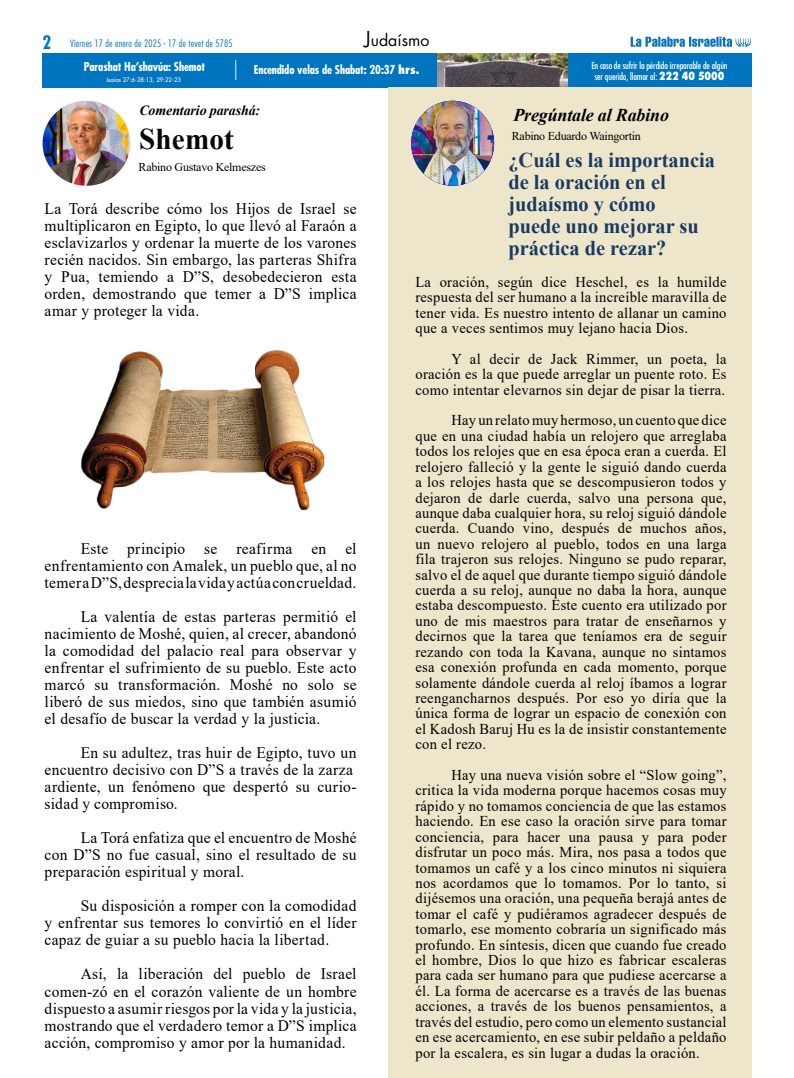
<style>
.page{position:relative;width:794px;height:1078px;background:#fff}
.page>*{position:absolute;margin:0;border:0;box-sizing:border-box;transform-origin:0 0}
.t1{font:700 30px "Times New Roman";letter-spacing:.005em;color:#060603}
.t2{font:700 21px/22px "Times New Roman";color:#183a63}
.t3{font:italic 700 18px "Times New Roman";letter-spacing:-.01em;color:#000}
.t4{font:16px/17px "Times New Roman";letter-spacing:.015em;color:#000;text-align:justify}
.t5{font:16px "Futura Std";color:#000}
.t6{font:15px/15.4px "Times New Roman";letter-spacing:.02em;color:#000;text-align:justify}
.t7{font:italic 700 14px "Times New Roman";letter-spacing:-.01em;color:#000}
.t8{font:700 condensed 12px "Futura Std";letter-spacing:-.01em;color:#fff}
.t9{font:12px "Times New Roman";letter-spacing:-.02em;color:#000}
.t10{font:300 condensed 10px "Futura Std";letter-spacing:.02em;color:#0075bf}
.t11{font:condensed 9.5px/11px "Futura Std";letter-spacing:-.01em;color:#fff;text-align:center}
.t12{font:500 6.1px "Futura Std";color:#fff}
.s1{font-weight:700;font-size:18px}
.s2{font-size:20px}
.s3{font-weight:800}
.s4{font-weight:800;font-size:11px}
.s5{color:#fff}
</style>
<div class="page">
<img style="left:81px;top:350px;width:244px;height:160px">
<div style="left:43px;top:53px;width:708px;height:35px;background:#0075bf"></div>
<svg style="left:235px;top:60px;width:1px;height:20px"></svg>
<img style="left:437px;top:53px;width:130px;height:35px">
<div style="left:388px;top:88px;width:363px;height:989px;background:#ede6ca"></div>
<svg style="left:630px;top:37px;width:121px;height:10px"></svg>
<img style="left:43px;top:101px;width:87px;height:85px">
<img style="left:411px;top:101px;width:83px;height:85px">
<p class="t10" style="left:43px;top:38px;width:192px"><span class="s1">2</span> Viernes 17 de enero de 2025 - 17 de tevet de 5785</p>
<p class="t5" style="left:364px;top:30px;width:66px"><span class="s2">J</span>udaísmo</p>
<p class="t8" style="left:254px;top:62px;width:167px">Encendido velas de Shabat: 20:37 <span class="s3">hrs.</span></p>
<p class="t11" style="left:591px;top:60px;width:138px">En caso de sufrir la pérdida irreparable de algún ser querido, llamar al: <span class="s4">222 40 5000</span></p>
<p class="t3" style="left:513px;top:103px;width:157px">Pregúntale al Rabino</p>
<p class="t8" style="left:84px;top:59px;width:123px">Parashat Ha’shavúa: Shemot</p>
<p class="t12" style="left:107px;top:75px;width:76px">Isaías 27:6-28:13, 29:22-23</p>
<p class="t7" style="left:139px;top:101px;width:122px">Comentario parashá:</p>
<h1 class="t1" style="left:139px;top:117px;width:96px">Shemot</h1>
<p class="t9" style="left:139px;top:158px;width:129px">Rabino Gustavo Kelmeszes</p>
<p class="t4" style="left:45px;top:199px;width:313px">La Torá describe cómo los Hijos de Israel se multiplicaron en Egipto, lo que llevó al Faraón a esclavizarlos y ordenar la muerte de los varones recién nacidos. Sin embargo, las parteras Shifra y Pua, temiendo a D”S, desobedecieron esta orden, demostrando que temer a D”S implica amar y proteger la vida.</p>
<p class="t4" style="left:45px;top:539px;width:313px;text-indent:36px">Este principio se reafirma en el enfrentamiento con Amalek, un pueblo que, al no temer a D”S, desprecia la vida y actúa con crueldad.</p>
<p class="t4" style="left:45px;top:607px;width:313px;text-indent:36px">La valentía de estas parteras permitió el nacimiento de Moshé, quien, al crecer, abandonó la comodidad del palacio real para observar y enfrentar el sufrimiento de su pueblo. Este acto marcó su transformación. Moshé no solo se liberó de sus miedos, sino que también asumió el desafío de buscar la verdad y la justicia.</p>
<p class="t4" style="left:45px;top:743px;width:313px;text-align:left;text-indent:36px">En su adultez, tras huir de Egipto, tuvo un encuentro decisivo con D”S a través de la zarza ardiente, un fenómeno que despertó su curio-</p>
<p class="t4" style="left:45px;top:828px;width:313px;text-indent:36px">La Torá enfatiza que el encuentro de Moshé con D”S no fue casual, sino el resultado de su preparación espiritual y moral.</p>
<p class="t4" style="left:45px;top:896px;width:313px;text-indent:36px">Su disposición a romper con la comodidad y enfrentar sus temores lo convirtió en el líder capaz de guiar a su pueblo hacia la libertad.</p>
<p class="t4" style="left:45px;top:964px;width:313px;text-indent:36px">Así, la liberación del pueblo de Israel comen-zó en el corazón valiente de un hombre dispuesto a asumir riesgos por la vida y la justicia, mostrando que el verdadero temor a D”S implica acción, compromiso y amor por la humanidad.<span class="s5">...</span></p>
<p class="t9" style="left:512px;top:128px;width:131px">Rabino Eduardo Waingortin</p>
<h2 class="t2" style="left:508px;top:148px;width:208px">¿Cuál es la importancia de la oración en el judaísmo y cómo<br>puede uno mejorar su práctica de rezar?</h2>
<p class="t6" style="left:415px;top:273px;width:313px">La oración, según dice Heschel, es la humilde respuesta del ser humano a la increíble maravilla de tener vida. Es nuestro intento de allanar un camino que a veces sentimos muy lejano hacia Dios.</p>
<p class="t6" style="left:415px;top:350px;width:313px;text-indent:36px">Y al decir de Jack Rimmer, un poeta, la oración es la que puede arreglar un puente roto. Es como intentar elevarnos sin dejar de pisar la tierra.</p>
<p class="t6" style="left:415px;top:412px;width:313px;text-indent:36px">Hay un relato muy hermoso, un cuento que dice que en una ciudad había un relojero que arreglaba todos los relojes que en esa época eran a cuerda. El relojero falleció y la gente le siguió dando cuerda a los relojes hasta que se descompusieron todos y dejaron de darle cuerda, salvo una persona que, aunque daba cualquier hora, su reloj siguió dándole cuerda. Cuando vino, después de muchos años, un nuevo relojero al pueblo, todos en una larga fila trajeron sus relojes. Ninguno se pudo reparar, salvo el de aquel que durante tiempo siguió dándole cuerda a su reloj, aunque no daba la hora, aunque estaba descompuesto. Este cuento era utilizado por uno de mis maestros para tratar de enseñarnos y decirnos que la tarea que teníamos era de seguir rezando con toda la Kavana, aunque no sintamos esa conexión profunda en cada momento, porque solamente dándole cuerda al reloj íbamos a lograr reengancharnos después. Por eso yo diría que la única forma de lograr un espacio de conexión con el Kadosh Baruj Hu es la de insistir constantemente con el rezo.</p>
<p class="t6" style="left:415px;top:766px;width:313px;text-indent:36px">Hay una nueva visión sobre el “Slow going”, critica la vida moderna porque hacemos cosas muy rápido y no tomamos conciencia de que las estamos haciendo. En ese caso la oración sirve para tomar conciencia, para hacer una pausa y para poder disfrutar un poco más. Mira, nos pasa a todos que tomamos un café y a los cinco minutos ni siquiera nos acordamos que lo tomamos. Por lo tanto, si dijésemos una oración, una pequeña berajá antes de tomar el café y pudiéramos agradecer después de tomarlo, ese momento cobraría un significado más profundo. En síntesis, dicen que cuando fue creado el hombre, Dios lo que hizo es fabricar escaleras para cada ser humano para que pudiese acercarse a él. La forma de acercarse es a través de las buenas acciones, a través de los buenos pensamientos, a través del estudio, pero como un elemento sustancial en ese acercamiento, en ese subir peldaño a peldaño por la escalera, es sin lugar a dudas la oración.</p>
</div>
